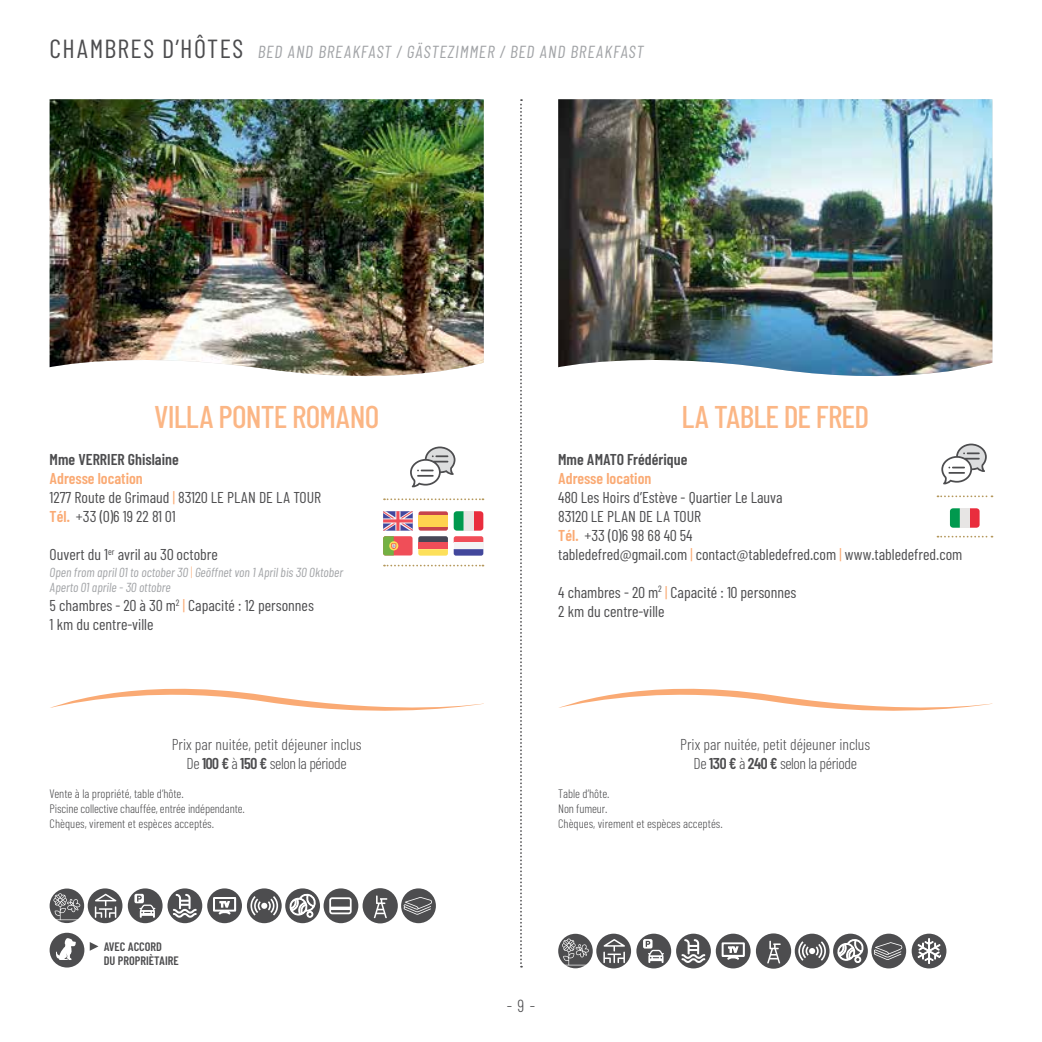
<style>
.page{position:relative;width:1042px;height:1042px;background:#fff}
.page>*{position:absolute;margin:0;border:0;box-sizing:border-box;transform-origin:0 0}
.t1{font:500 31.5px "Barlow Condensed";letter-spacing:-.025em;color:#fbb685}
.t2{font:italic 17.5px "Barlow Condensed";letter-spacing:.05em;color:#a2a4a7}
.t3{font:300 17.5px "Barlow Condensed";color:#4d4d4f}
.t4{font:15.75px/18.9px "Barlow Condensed";color:#4d4d4f}
.t5{font:300 15.75px/18.9px "Barlow Condensed";color:#4d4d4f;text-align:center}
.t6{font:600 15.75px "Barlow Condensed";color:#4d4d4f}
.t7{font:600 15.75px "Barlow Condensed";color:#faaa74}
.t8{font:italic 13.12px/15.8px "Barlow Condensed";color:#a2a4a7}
.t9{font:300 12.25px/14.7px "Barlow Condensed";color:#4d4d4f}
.t10{font:600 12.25px/14.7px "Barlow Condensed";color:#4d4d4f;text-align:center}
.s1{font-style:normal;font-size:26.25px;color:#4d4d4f}
.s2{font-weight:600;color:#faaa74}
.s3{color:#faaa74}
.s4{font-weight:300;font-style:normal;font-size:13.83px;color:#fbb685}
.s5{font-weight:600}
</style>
<div class="page">
<svg style="left:520px;top:99px;width:2px;height:868px"></svg>
<svg style="left:50px;top:688px;width:434px;height:23px"></svg>
<img style="left:50px;top:99px;width:434px;height:277px">
<div style="left:207px;top:888px;width:35px;height:35px;background:#4d4d4f;border-radius:50%"></div>
<svg style="left:213px;top:897px;width:24px;height:18px"></svg>
<div style="left:88px;top:888px;width:34px;height:35px;background:#4d4d4f;border-radius:50%"></div>
<svg style="left:95px;top:893px;width:21px;height:25px"></svg>
<div style="left:167px;top:888px;width:35px;height:35px;background:#4d4d4f;border-radius:50%"></div>
<svg style="left:173px;top:894px;width:24px;height:24px"></svg>
<div style="left:128px;top:888px;width:35px;height:35px;background:#4d4d4f;border-radius:50%"></div>
<svg style="left:134px;top:894px;width:21px;height:24px"></svg>
<svg style="left:384px;top:498px;width:99px;height:2px"></svg>
<svg style="left:384px;top:565px;width:99px;height:1px"></svg>
<svg style="left:410px;top:446px;width:45px;height:41px"></svg>
<svg style="left:969px;top:508px;width:10px;height:20px"></svg>
<svg style="left:950px;top:508px;width:10px;height:20px"></svg>
<div style="left:960px;top:508px;width:9px;height:20px;background:#e7e5e4"></div>
<svg style="left:454px;top:511px;width:29px;height:32px"></svg>
<svg style="left:454px;top:549px;width:29px;height:6px"></svg>
<div style="left:454px;top:543px;width:29px;height:6px;background:#f4f4f4"></div>
<svg style="left:559px;top:688px;width:433px;height:23px"></svg>
<img style="left:558px;top:99px;width:434px;height:278px">
<svg style="left:558px;top:934px;width:35px;height:34px"></svg>
<svg style="left:562px;top:938px;width:27px;height:27px"></svg>
<svg style="left:50px;top:888px;width:34px;height:35px"></svg>
<svg style="left:53px;top:893px;width:27px;height:27px"></svg>
<div style="left:716px;top:933px;width:34px;height:35px;background:#4d4d4f;border-radius:50%"></div>
<svg style="left:721px;top:942px;width:24px;height:18px"></svg>
<div style="left:596px;top:933px;width:35px;height:35px;background:#4d4d4f;border-radius:50%"></div>
<svg style="left:603px;top:939px;width:22px;height:24px"></svg>
<div style="left:676px;top:933px;width:35px;height:35px;background:#4d4d4f;border-radius:50%"></div>
<svg style="left:681px;top:939px;width:24px;height:24px"></svg>
<div style="left:636px;top:933px;width:35px;height:35px;background:#4d4d4f;border-radius:50%"></div>
<svg style="left:643px;top:939px;width:21px;height:24px"></svg>
<svg style="left:937px;top:495px;width:55px;height:2px"></svg>
<svg style="left:937px;top:536px;width:55px;height:1px"></svg>
<svg style="left:941px;top:443px;width:46px;height:41px"></svg>
<svg style="left:285px;top:888px;width:35px;height:35px"></svg>
<svg style="left:290px;top:894px;width:26px;height:23px"></svg>
<div style="left:833px;top:933px;width:35px;height:35px;background:#4d4d4f;border-radius:50%"></div>
<svg style="left:837px;top:939px;width:27px;height:24px"></svg>
<div style="left:247px;top:888px;width:35px;height:35px;background:#4d4d4f;border-radius:50%"></div>
<svg style="left:250px;top:896px;width:28px;height:19px"></svg>
<div style="left:795px;top:933px;width:34px;height:35px;background:#4d4d4f;border-radius:50%"></div>
<svg style="left:798px;top:941px;width:28px;height:20px"></svg>
<div style="left:323px;top:888px;width:35px;height:35px;background:#4d4d4f;border-radius:50%"></div>
<svg style="left:329px;top:897px;width:23px;height:17px"></svg>
<div style="left:362px;top:888px;width:36px;height:35px;background:#4d4d4f;border-radius:50%"></div>
<svg style="left:374px;top:895px;width:13px;height:23px"></svg>
<div style="left:756px;top:933px;width:35px;height:35px;background:#4d4d4f;border-radius:50%"></div>
<svg style="left:767px;top:940px;width:14px;height:23px"></svg>
<div style="left:401px;top:888px;width:35px;height:35px;background:#4d4d4f;border-radius:50%"></div>
<svg style="left:403px;top:897px;width:29px;height:17px"></svg>
<div style="left:871px;top:933px;width:35px;height:35px;background:#4d4d4f;border-radius:50%"></div>
<svg style="left:874px;top:942px;width:28px;height:18px"></svg>
<div style="left:50px;top:933px;width:34px;height:34px;background:#4d4d4f;border-radius:50%"></div>
<svg style="left:56px;top:938px;width:20px;height:22px"></svg>
<svg style="left:911px;top:933px;width:35px;height:35px"></svg>
<svg style="left:917px;top:938px;width:24px;height:26px"></svg>
<svg style="left:383px;top:511px;width:65px;height:44px"></svg>
<svg style="left:90px;top:942px;width:8px;height:9px"></svg>
<p class="t2" style="left:50px;top:40px;width:595px"><span class="s1">Chambres d’HÔtes</span> BED AND BREAKFAST / GÄSTEZIMMER / BED AND BREAKFAST</p>
<h1 class="t1" style="left:154px;top:397px;width:227px">VILLA PONTE ROMANO</h1>
<p class="t6" style="left:50px;top:450px;width:131px">Mme Verrier Ghislaine</p>
<p class="t4" style="left:50px;top:469px;width:273px"><span class="s2">Adresse location<br></span>1277 Route de Grimaud <span class="s3">|</span> 83120 Le Plan de la Tour<br><span class="s2">Tél.</span> +33 (0)6 19 22 81 01</p>
<p class="t4" style="left:50px;top:544px;width:170px">Ouvert du 1<sup>er</sup> avril au 30 octobre</p>
<p class="t8" style="left:50px;top:563px;width:295px">Open from april 01 to october 30 <span class="s4">|</span> Geöffnet von 1 April bis 30 Oktober<br>Aperto 01 aprile - 30 ottobre</p>
<p class="t4" style="left:50px;top:596px;width:266px">5 chambres - 20 à 30 m<sup>2</sup> <span class="s3">|</span> Capacité : 12 personnes<br>1 km du centre-ville</p>
<p class="t5" style="left:172px;top:734px;width:191px">Prix par nuitée, petit déjeuner inclus<br>De <span class="s5">100 €</span> à <span class="s5">150 €</span> selon la période</p>
<p class="t9" style="left:50px;top:786px;width:197px">Vente à la propriété, table d’hôte.<br>Piscine collective chauffée, entrée indépendante.<br>Chèques, virement et espèces acceptés.</p>
<p class="t10" style="left:90px;top:938px;width:89px">avec accord<br>du propriètaire</p>
<h1 class="t1" style="left:681px;top:397px;width:189px">LA TABLE DE FRED</h1>
<p class="t6" style="left:558px;top:450px;width:131px">Mme Amato Frédérique</p>
<p class="t7" style="left:558px;top:469px;width:95px">Adresse location</p>
<p class="t4" style="left:558px;top:488px;width:406px">480 Les Hoirs d’Estève - Quartier Le Lauva<br>83120 Le Plan de la Tour<br><span class="s2">Tél.</span> +33 (0)6 98 68 40 54<br>tabledefred@gmail.com <span class="s3">|</span> contact@tabledefred.com <span class="s3">|</span> www.tabledefred.com</p>
<p class="t4" style="left:558px;top:582px;width:240px">4 chambres - 20 m<sup>2</sup> <span class="s3">|</span> Capacité : 10 personnes<br>2 km du centre-ville</p>
<p class="t5" style="left:680px;top:734px;width:191px">Prix par nuitée, petit déjeuner inclus<br>De <span class="s5">130 €</span> à <span class="s5">240 €</span> selon la période</p>
<p class="t9" style="left:558px;top:786px;width:166px">Table d’hôte.<br>Non fumeur.<br>Chèques, virement et espèces acceptés.</p>
<p class="t3" style="left:507px;top:994px;width:30px">- 9 -</p>
</div>
